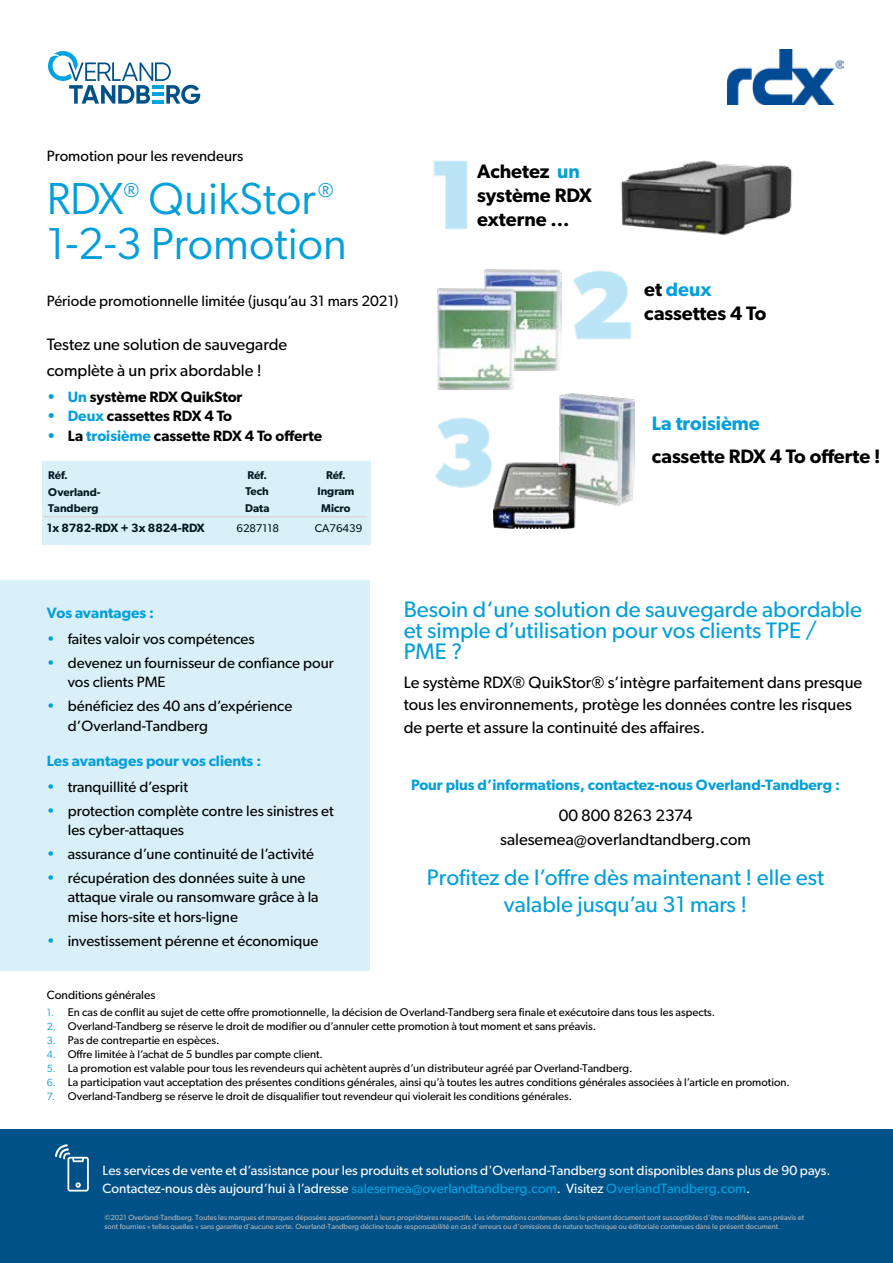
<style>
.page{position:relative;width:893px;height:1263px;background:#fff}
.page>*{position:absolute;margin:0;border:0;box-sizing:border-box;transform-origin:0 0}
.t1{font:45px "Gibson";color:#049fd9}
.t2{font:22.5px/21px "Gibson";color:#049fd9}
.t3{font:20.1px "Gibson";color:#049fd9}
.t4{font:600 19.5px/24px "Gibson";color:#000}
.t5{font:600 19.5px "Gibson";color:#049fd9}
.t6{font:16.5px/22.5px "Gibson";color:#000}
.t7{font:15px/19.5px "Gibson";color:#000}
.t8{font:600 15px "Gibson";color:#049fd9}
.t9{font:600 15px "Gibson";color:#000}
.t10{font:13.5px/18px "Gibson";color:#fff}
.t11{font:600 12px "Gibson";color:#000}
.t12{font:12px "Gibson";color:#000}
.t13{font:11.25px "Gibson";color:#000}
.t14{font:600 11.25px/16.5px "Gibson";color:#000}
.t15{font:7.5px/9px "Gibson";color:#b7b8b9}
.s1{color:#049fd9}
.s2{font-size:10.5px;color:#049fd9}
.s3{color:#00a3e2}
</style>
<div class="page">
<div style="left:0;top:1129px;width:893px;height:134px;background:#005187"></div>
<svg style="left:48px;top:51px;width:152px;height:53px"></svg>
<svg style="left:55px;top:1144px;width:34px;height:47px"></svg>
<img style="left:435px;top:417px;width:57px;height:71px">
<img style="left:433px;top:160px;width:34px;height:70px">
<div style="left:0;top:580px;width:370px;height:391px;background:#d9f0f9"></div>
<img style="left:493px;top:393px;width:141px;height:135px">
<img style="left:484px;top:269px;width:78px;height:101px">
<img style="left:438px;top:288px;width:77px;height:102px">
<img style="left:620px;top:160px;width:172px;height:75px">
<img style="left:573px;top:270px;width:59px;height:70px">
<img style="left:728px;top:50px;width:115px;height:55px">
<div style="left:43px;top:461px;width:328px;height:84px;background:#d9f0f9"></div>
<hr style="left:44px;top:516px;width:323px;height:1px;background:#d9d8d6">
<h3 class="t7" style="left:47px;top:146px;width:198px">Promotion pour les revendeurs</h3>
<h1 class="t1" style="left:47px;top:172px;width:78px">RDX</h1>
<h3 class="t3" style="left:123px;top:178px;width:17px">®</h3>
<h1 class="t1" style="left:148px;top:172px;width:169px">QuikStor</h1>
<h3 class="t3" style="left:318px;top:178px;width:17px">®</h3>
<h1 class="t1" style="left:47px;top:217px;width:302px">1-2-3 Promotion</h1>
<h3 class="t7" style="left:47px;top:291px;width:353px">Période promotionnelle limitée (jusqu’au 31 mars 2021)</h3>
<h3 class="t6" style="left:47px;top:331px;width:242px;line-height:25.8px">Testez une solution de sauvegarde complète à un prix abordable !</h3>
<h3 class="t9" style="left:47px;top:387px;width:197px"><span class="s1">• Un</span> système RDX QuikStor</h3>
<h3 class="t9" style="left:47px;top:407px;width:187px"><span class="s1">• Deux</span> cassettes RDX 4 To</h3>
<h3 class="t9" style="left:47px;top:426px;width:277px"><span class="s1">•</span> La <span class="s1">troisième</span> cassette RDX 4 To offerte</h3>
<p class="t14" style="left:48px;top:467px;width:54px">Réf.<br>Overland-<br>Tandberg</p>
<p class="t14" style="left:245px;top:466px;width:26px">Réf.<br>Tech<br>Data</p>
<p class="t14" style="left:317px;top:466px;width:38px;text-align:center">Réf.<br>Ingram<br>Micro</p>
<p class="t11" style="left:47px;top:521px;width:159px">1x 8782-RDX + 3x 8824-RDX</p>
<p class="t13" style="left:236px;top:521px;width:44px">6287118</p>
<p class="t13" style="left:315px;top:521px;width:49px">CA76439</p>
<h3 class="t4" style="left:477px;top:159px;width:116px">Achetez <span class="s1">un </span>système RDX externe ...</h3>
<h3 class="t4" style="left:644px;top:277px;width:124px">et <span class="s1">deux </span>cassettes 4 To</h3>
<h3 class="t5" style="left:652px;top:412px;width:110px">La troisième</h3>
<h3 class="t4" style="left:652px;top:444px;width:230px">cassette RDX 4 To offerte !</h3>
<h3 class="t8" style="left:47px;top:604px;width:109px">Vos avantages :</h3>
<h3 class="t7" style="left:47px;top:629px;width:209px"><span class="s1">•</span> faites valoir vos compétences</h3>
<h3 class="t7" style="left:68px;top:653px;width:268px;text-indent:-21px"><span class="s1">•</span> devenez un fournisseur de confiance pour vos clients PME</h3>
<h3 class="t7" style="left:68px;top:696px;width:226px;text-indent:-21px"><span class="s1">•</span> bénéficiez des 40 ans d’expérience d’Overland-Tandberg</h3>
<h3 class="t8" style="left:47px;top:752px;width:216px">Les avantages pour vos clients :</h3>
<h3 class="t7" style="left:47px;top:777px;width:143px"><span class="s1">•</span> tranquillité d’esprit</h3>
<h3 class="t7" style="left:68px;top:800px;width:268px;text-indent:-21px"><span class="s1">•</span> protection complète contre les sinistres et les cyber-attaques</h3>
<h3 class="t7" style="left:47px;top:844px;width:269px"><span class="s1">•</span> assurance d’une continuité de l’activité</h3>
<h3 class="t7" style="left:68px;top:867px;width:252px;text-indent:-21px"><span class="s1">•</span> récupération des données suite à une attaque virale ou ransomware grâce à la mise hors-site et hors-ligne</h3>
<h3 class="t7" style="left:47px;top:930px;width:273px"><span class="s1">•</span> investissement pérenne et économique</h3>
<h2 class="t2" style="left:404px;top:598px;width:460px">Besoin d‘une solution de sauvegarde abordable et simple d’utilisation pour vos clients TPE /<br>PME ?</h2>
<h3 class="t6" style="left:404px;top:671px;width:460px">Le système RDX® QuikStor® s’intègre parfaitement dans presque tous les environnements, protège les données contre les risques de perte et assure la continuité des affaires.</h3>
<h3 class="t8" style="left:411px;top:776px;width:430px">Pour plus d’informations, contactez-nous Overland-Tandberg :</h3>
<h3 class="t6" style="left:500px;top:803px;width:252px;line-height:24px;text-align:center">00 800 8263 2374 salesemea@overlandtandberg.com</h3>
<h2 class="t2" style="left:427px;top:863px;width:399px;line-height:27px;text-align:center">Profitez de l’offre dès maintenant ! elle est valable jusqu’au 31 mars !</h2>
<p class="t12" style="left:47px;top:988px;width:110px">Conditions générales</p>
<p class="t13" style="left:47px;top:1005px;width:670px"><span class="s2">1.</span> En cas de conflit au sujet de cette offre promotionnelle, la décision de Overland-Tandberg sera finale et exécutoire dans tous les aspects.</p>
<p class="t13" style="left:47px;top:1019px;width:551px"><span class="s2">2.</span> Overland-Tandberg se réserve le droit de modifier ou d’annuler cette promotion à tout moment et sans préavis.</p>
<p class="t13" style="left:47px;top:1033px;width:174px"><span class="s2">3.</span> Pas de contrepartie en espèces.</p>
<p class="t13" style="left:47px;top:1047px;width:278px"><span class="s2">4.</span> Offre limitée à l’achat de 5 bundles par compte client.</p>
<p class="t13" style="left:47px;top:1061px;width:587px"><span class="s2">5.</span> La promotion est valable pour tous les revendeurs qui achètent auprès d’un distributeur agréé par Overland-Tandberg.</p>
<p class="t13" style="left:47px;top:1075px;width:745px"><span class="s2">6.</span> La participation vaut acceptation des présentes conditions générales, ainsi qu’à toutes les autres conditions générales associées à l’article en promotion.</p>
<p class="t13" style="left:47px;top:1090px;width:527px"><span class="s2">7.</span> Overland-Tandberg se réserve le droit de disqualifier tout revendeur qui violerait les conditions générales.</p>
<p class="t10" style="left:103px;top:1161px;width:729px">Les services de vente et d’assistance pour les produits et solutions d'Overland-Tandberg sont disponibles dans plus de 90 pays.<br>Contactez-nous dès aujourd’hui à l’adresse <span class="s3">salesemea@overlandtandberg.com</span>. Visitez <span class="s3">OverlandTandberg.com</span>.</p>
<p class="t15" style="left:104px;top:1213px;width:701px">©2021 Overland-Tandberg. Toutes les marques et marques déposées appartiennent à leurs propriétaires respectifs. Les informations contenues dans le présent document sont susceptibles d'être modifiées sans préavis et sont fournies « telles quelles » sans garantie d'aucune sorte. Overland-Tandberg décline toute responsabilité en cas d'erreurs ou d'omissions de nature technique ou éditoriale contenues dans le présent document.</p>
</div>
